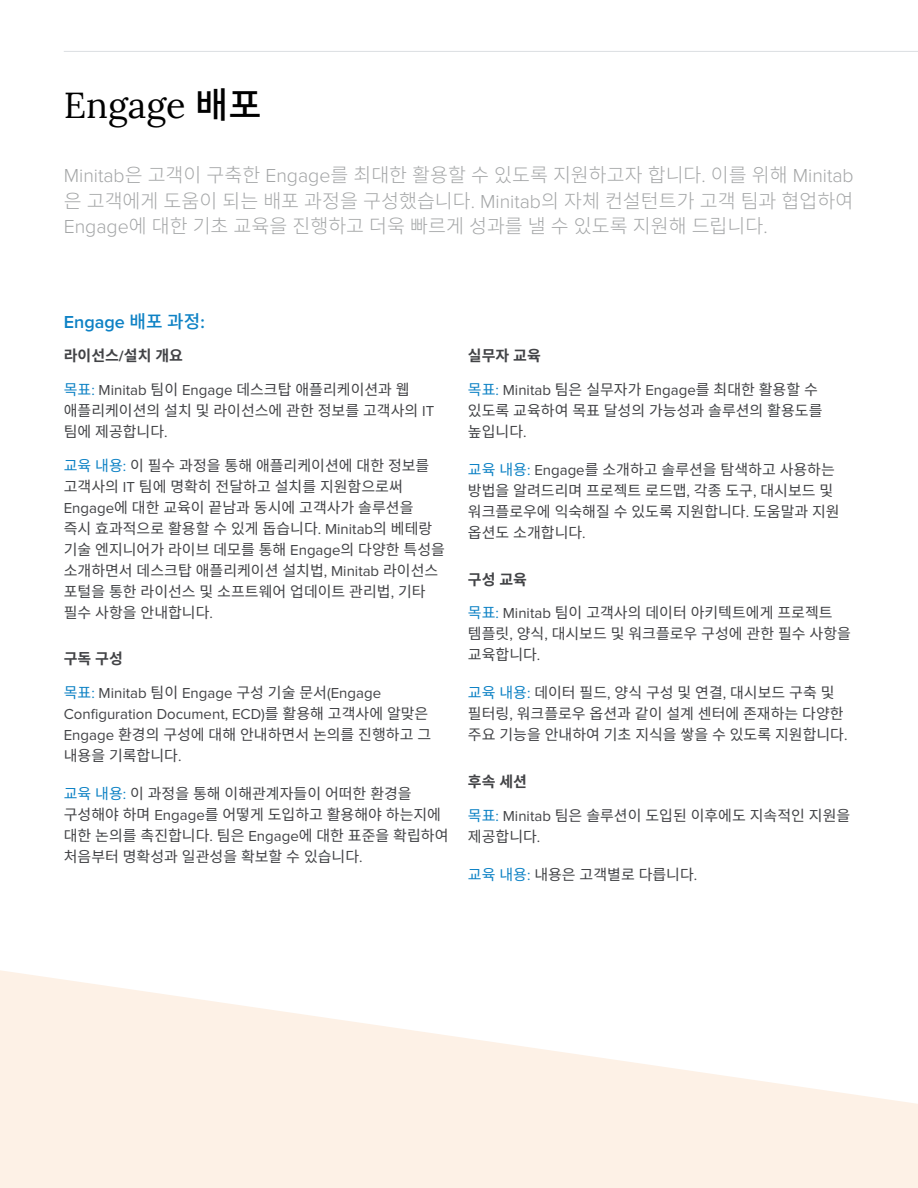
<style>
.page{position:relative;width:918px;height:1188px;background:#fff}
.page>*{position:absolute;margin:0;border:0;box-sizing:border-box;transform-origin:0 0}
.t1{font:36px "Lora";color:#000}
.t2{font:300 19.5px/25.5px "Noto Sans CJ Kkr";color:#a4a6a7;text-align:justify}
.t3{font:600 18px "Proxima Nova";color:#0e82c5}
.t4{font:15px/21px "Noto Sans CJ Kkr";color:#424346}
.t5{font:15px/21px "Proxima Nova";color:#424346}
.t6{font:700 15px "Noto Sans CJ Kkr";color:#424346}
.s1{font-family:"Noto Sans CJ Kkr";font-weight:500}
.s2{font-family:"Proxima Nova"}
.s3{color:#0e82c5}
.s4{font-family:"Proxima Nova";color:#0e82c5}
.s5{font-family:"Noto Sans CJ Kkr";color:#0e82c5}
.s6{font-family:"Noto Sans CJ Kkr"}
</style>
<div class="page">
<hr style="left:64px;top:51px;width:854px;height:1px;background:#dbdee2">
<svg style="left:0;top:970px;width:918px;height:218px;fill:#fdf1e6"></svg>
<h1 class="t1" style="left:64px;top:77px;width:199px">Engage <span class="s1">배포</span></h1>
<h2 class="t2" style="left:64px;top:163px;width:791px"><span class="s2">Minitab</span>은 고객이 구축한 <span class="s2">Engage</span>를 최대한 활용할 수 있도록 지원하고자 합니다<span class="s2">.</span> 이를 위해 <span class="s2">Minitab </span>은 고객에게 도움이 되는 배포 과정을 구성했습니다<span class="s2">. Minitab</span>의 자체 컨설턴트가 고객 팀과 협업하여 <span class="s2">Engage</span>에 대한 기초 교육을 진행하고 더욱 빠르게 성과를 낼 수 있도록 지원해 드립니다<span class="s2">.</span></h2>
<p class="t3" style="left:64px;top:311px;width:143px">Engage <span class="s1">배포 과정</span>:</p>
<p class="t6" style="left:64px;top:347px;width:121px">라이선스<span class="s2">/</span>설치 개요</p>
<p class="t4" style="left:64px;top:379px;width:372px"><span class="s3">목표</span><span class="s4">:</span> <span class="s2">Minitab</span> 팀이 <span class="s2">Engage</span> 데스크탑 애플리케이션과 웹 애플리케이션의 설치 및 라이선스에 관한 정보를 고객사의 <span class="s2">IT </span>팀에 제공합니다<span class="s2">.</span></p>
<p class="t4" style="left:64px;top:455px;width:383px"><span class="s3">교육 내용</span><span class="s4">:</span> 이 필수 과정을 통해 애플리케이션에 대한 정보를 고객사의 <span class="s2">IT</span> 팀에 명확히 전달하고 설치를 지원함으로써<br><span class="s2">Engage</span>에 대한 교육이 끝남과 동시에 고객사가 솔루션을<br>즉시 효과적으로 활용할 수 있게 돕습니다<span class="s2">. Minitab</span>의 베테랑 기술 엔지니어가 라이브 데모를 통해 <span class="s2">Engage</span>의 다양한 특성을 소개하면서 데스크탑 애플리케이션 설치법<span class="s2">, Minitab</span> 라이선스 포털을 통한 라이선스 및 소프트웨어 업데이트 관리법<span class="s2">,</span> 기타 필수 사항을 안내합니다<span class="s2">.</span></p>
<p class="t6" style="left:64px;top:650px;width:61px">구독 구성</p>
<p class="t5" style="left:64px;top:683px;width:366px"><span class="s5">목표</span><span class="s3">:</span> Minitab <span class="s6">팀이</span> Engage <span class="s6">구성 기술 문서</span>(Engage<br>Configuration Document, ECD)<span class="s6">를 활용해 고객사에 알맞은</span></p>
<p class="t4" style="left:64px;top:724px;width:369px"><span class="s2">Engage</span> 환경의 구성에 대해 안내하면서 논의를 진행하고 그 내용을 기록합니다<span class="s2">.</span></p>
<p class="t4" style="left:64px;top:783px;width:386px"><span class="s3">교육 내용</span><span class="s4">:</span> 이 과정을 통해 이해관계자들이 어떠한 환경을 구성해야 하며 <span class="s2">Engage</span>를 어떻게 도입하고 활용해야 하는지에 대한 논의를 촉진합니다<span class="s2">.</span> 팀은 <span class="s2">Engage</span>에 대한 표준을 확립하여 처음부터 명확성과 일관성을 확보할 수 있습니다<span class="s2">.</span></p>
<p class="t6" style="left:468px;top:347px;width:74px">실무자 교육</p>
<p class="t4" style="left:468px;top:379px;width:356px"><span class="s3">목표</span><span class="s4">:</span> <span class="s2">Minitab</span> 팀은 실무자가 <span class="s2">Engage</span>를 최대한 활용할 수 있도록 교육하여 목표 달성의 가능성과 솔루션의 활용도를 높입니다<span class="s2">.</span></p>
<p class="t4" style="left:468px;top:459px;width:373px"><span class="s3">교육 내용</span><span class="s4">:</span> <span class="s2">Engage</span>를 소개하고 솔루션을 탐색하고 사용하는 방법을 알려드리며 프로젝트 로드맵<span class="s2">,</span> 각종 도구<span class="s2">,</span> 대시보드 및 워크플로우에 익숙해질 수 있도록 지원합니다<span class="s2">.</span> 도움말과 지원 옵션도 소개합니다<span class="s2">.</span></p>
<p class="t6" style="left:468px;top:571px;width:61px">구성 교육</p>
<p class="t4" style="left:468px;top:603px;width:384px"><span class="s3">목표</span><span class="s4">:</span> <span class="s2">Minitab</span> 팀이 고객사의 데이터 아키텍트에게 프로젝트 템플릿<span class="s2">,</span> 양식<span class="s2">,</span> 대시보드 및 워크플로우 구성에 관한 필수 사항을 교육합니다<span class="s2">.</span></p>
<p class="t4" style="left:468px;top:683px;width:381px"><span class="s3">교육 내용</span><span class="s4">:</span> 데이터 필드<span class="s2">,</span> 양식 구성 및 연결<span class="s2">,</span> 대시보드 구축 및 필터링<span class="s2">,</span> 워크플로우 옵션과 같이 설계 센터에 존재하는 다양한 주요 기능을 안내하여 기초 지식을 쌓을 수 있도록 지원합니다<span class="s2">.</span></p>
<p class="t6" style="left:468px;top:773px;width:61px">후속 세션</p>
<p class="t4" style="left:468px;top:805px;width:384px"><span class="s3">목표</span><span class="s4">:</span> <span class="s2">Minitab</span> 팀은 솔루션이 도입된 이후에도 지속적인 지원을 제공합니다<span class="s2">.</span></p>
<p class="t4" style="left:468px;top:864px;width:231px"><span class="s3">교육 내용</span><span class="s4">:</span> 내용은 고객별로 다릅니다<span class="s2">.</span></p>
</div>
